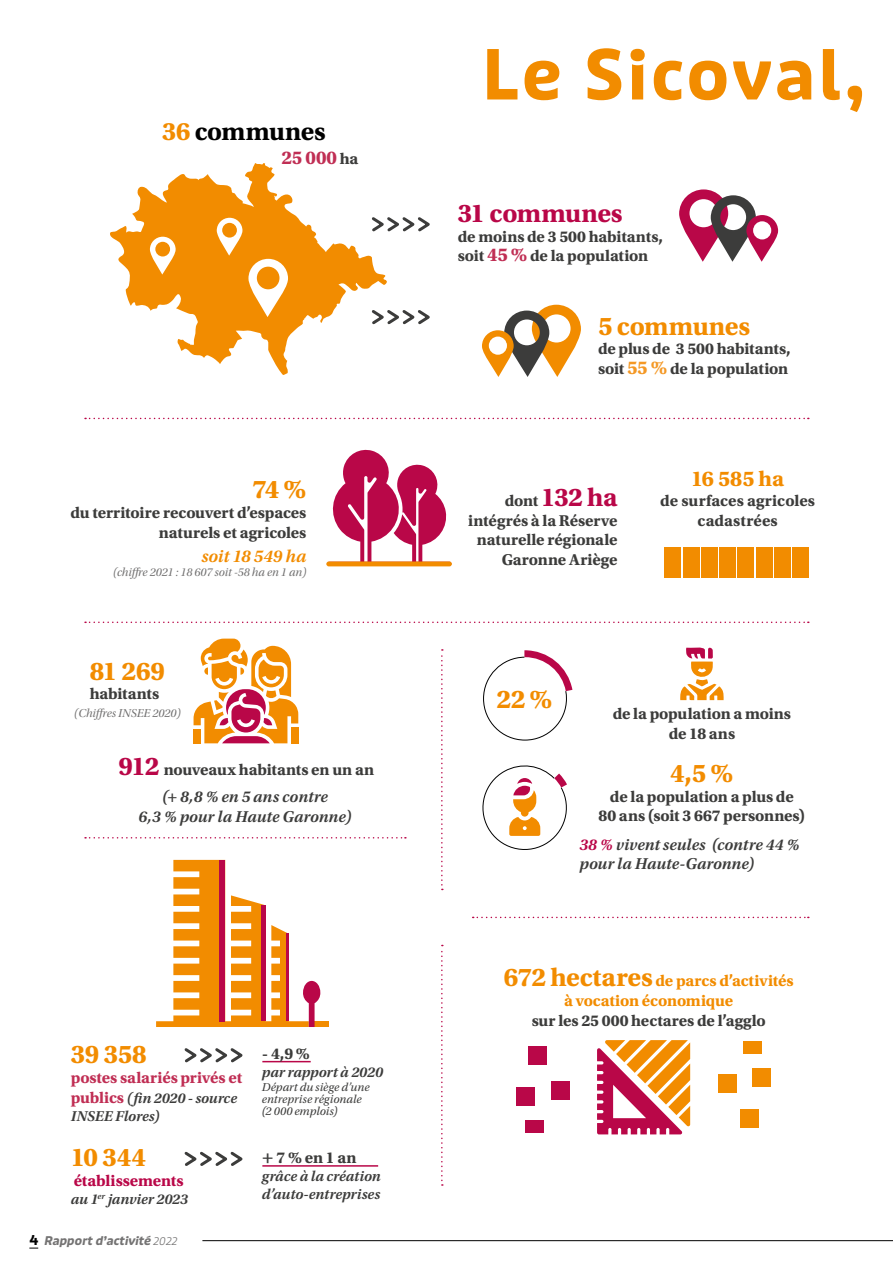
<style>
.page{position:relative;width:893px;height:1263px;background:#fff}
.page>*{position:absolute;margin:0;border:0;box-sizing:border-box;transform-origin:0 0}
.t1{font:700 68.55px "Puffin Display";letter-spacing:.045em;color:#f28c00}
.t2{font:27px "Utopia Std Bold Capt";letter-spacing:-.01em;color:#f28c00}
.t3{font:27px "Utopia Std Bold Capt";letter-spacing:-.02em;color:#b90748}
.t4{font:26.55px "Utopia Std Bold Capt";letter-spacing:-.01em;color:#000}
.t5{font:22.5px "Utopia Std Bold Capt";color:#f28c00}
.t6{font:19.5px "Utopia Std Bold Capt";color:#c02e54}
.t7{font:italic 600 18px "Utopia Std";color:#f28c00}
.t8{font:16.5px/19.8px "Utopia Std Bold Capt";letter-spacing:-.005em;color:#3c3c3b;text-align:center}
.t9{font:italic 600 16.5px/19.8px "Utopia Std";color:#3c3c3b;text-align:center}
.t10{font:16.5px/19.8px "Utopia Std Bold Capt";letter-spacing:-.01em;color:#f28c00;text-align:center}
.t11{font:16.5px "Utopia Std Bold Capt";letter-spacing:-.005em;color:#c02e54}
.t12{font:16.5px "Utopia Std Bold Capt";letter-spacing:-.01em;color:#b90748}
.t13{font:italic 600 15px/18px "Utopia Std";color:#3c3c3b}
.t14{font:12px "Utopia Std Subh It";color:#706f6f}
.t15{font:italic 12px/12px "Utopia Std";letter-spacing:.005em;color:#3c3c3b}
.t16{font:italic 700 12px "Puffin Display";color:#747373}
.s1{color:#f28c00}
.s2{font-size:16.5px;color:#3c3c3b}
.s3{font-size:27px;color:#b90748}
.s4{font-family:"Utopia Std Bold Capt";font-weight:400;font-style:normal;font-size:16.5px;color:#c02e54}
.s5{font-style:normal;font-size:13.5px;color:#000}
.s6{font-weight:300;font-size:10.5px}
.s7{font-size:19.5px;color:#c02e54}
.s8{font-size:19.5px;color:#f49825}
.s9{color:#b90748}
.s10{font-size:27px}
</style>
<div class="page">
<svg style="left:110px;top:163px;width:277px;height:212px"></svg>
<svg style="left:248px;top:259px;width:40px;height:58px"></svg>
<svg style="left:150px;top:237px;width:26px;height:38px"></svg>
<svg style="left:217px;top:218px;width:25px;height:38px"></svg>
<svg style="left:483px;top:650px;width:89px;height:91px"></svg>
<svg style="left:85px;top:418px;width:724px;height:1px"></svg>
<svg style="left:85px;top:621px;width:724px;height:2px"></svg>
<svg style="left:473px;top:917px;width:336px;height:1px"></svg>
<svg style="left:85px;top:837px;width:321px;height:1px"></svg>
<svg style="left:441px;top:649px;width:2px;height:241px"></svg>
<svg style="left:441px;top:945px;width:2px;height:241px"></svg>
<svg style="left:680px;top:647px;width:44px;height:54px"></svg>
<svg style="left:194px;top:639px;width:104px;height:104px"></svg>
<svg style="left:597px;top:1040px;width:93px;height:94px"></svg>
<hr style="left:262px;top:1165px;width:116px;height:2px;background:#b90748">
<hr style="left:262px;top:1061px;width:49px;height:1px;background:#b90748">
<div style="left:528px;top:1046px;width:19px;height:18px;background:#b90748"></div>
<div style="left:740px;top:1110px;width:19px;height:18px;background:#f28c00"></div>
<div style="left:516px;top:1087px;width:19px;height:19px;background:#b90748"></div>
<div style="left:752px;top:1068px;width:19px;height:19px;background:#f28c00"></div>
<div style="left:551px;top:1081px;width:18px;height:19px;background:#b90748"></div>
<div style="left:718px;top:1074px;width:18px;height:18px;background:#f28c00"></div>
<div style="left:525px;top:1121px;width:19px;height:12px;background:#b90748"></div>
<div style="left:743px;top:1041px;width:19px;height:12px;background:#f28c00"></div>
<svg style="left:332px;top:449px;width:115px;height:112px"></svg>
<div style="left:326px;top:561px;width:126px;height:5px;background:#f28c00;border-radius:2px"></div>
<svg style="left:184px;top:1048px;width:59px;height:15px"></svg>
<svg style="left:184px;top:1151px;width:59px;height:15px"></svg>
<div style="left:315px;top:1021px;width:14px;height:6px;background:#f28c00"></div>
<svg style="left:156px;top:860px;width:165px;height:167px"></svg>
<div style="left:219px;top:860px;width:6px;height:161px;background:#b90748"></div>
<hr style="left:261px;top:905px;width:4px;height:116px;background:#b90748">
<hr style="left:286px;top:934px;width:3px;height:87px;background:#b90748">
<svg style="left:369px;top:214px;width:61px;height:20px"></svg>
<svg style="left:369px;top:307px;width:61px;height:20px"></svg>
<svg style="left:679px;top:189px;width:99px;height:73px"></svg>
<svg style="left:482px;top:305px;width:99px;height:72px"></svg>
<div style="left:665px;top:548px;width:16px;height:30px;background:#f28c00"></div>
<div style="left:738px;top:548px;width:16px;height:30px;background:#f28c00"></div>
<div style="left:701px;top:548px;width:16px;height:30px;background:#f28c00"></div>
<div style="left:774px;top:548px;width:16px;height:30px;background:#f28c00"></div>
<div style="left:683px;top:548px;width:16px;height:30px;background:#f28c00"></div>
<div style="left:756px;top:548px;width:16px;height:30px;background:#f28c00"></div>
<div style="left:719px;top:548px;width:17px;height:30px;background:#f28c00"></div>
<div style="left:792px;top:548px;width:17px;height:30px;background:#f28c00"></div>
<svg style="left:482px;top:765px;width:85px;height:85px"></svg>
<hr style="left:202px;top:1240px;width:691px;height:1px;background:#000">
<h3 class="t4" style="left:162px;top:116px;width:165px"><span class="s1">36</span> communes</h3>
<p class="t6" style="left:281px;top:146px;width:78px">25 000 <span class="s2">ha</span></p>
<h2 class="t2" style="left:253px;top:473px;width:55px">74 %</h2>
<p class="t8" style="left:71px;top:503px;width:237px;text-align:right">du territoire recouvert d’espaces naturels et agricoles</p>
<p class="t7" style="left:202px;top:546px;width:106px">soit 18 549 ha</p>
<p class="t14" style="left:113px;top:566px;width:195px">(chiffre 2021 : 18 607 soit -58 ha en 1 an)</p>
<h2 class="t2" style="left:90px;top:655px;width:77px">81 269</h2>
<p class="t8" style="left:90px;top:684px;width:71px">habitants</p>
<p class="t14" style="left:74px;top:707px;width:108px">(Chiffres INSEE 2020)</p>
<p class="t8" style="left:119px;top:760px;width:257px"><span class="s3">912</span> nouveaux habitants en un an</p>
<p class="t9" style="left:139px;top:787px;width:214px">(+ 8,8 % en 5 ans contre<br>6,3 % pour la Haute Garonne)</p>
<h2 class="t2" style="left:71px;top:1039px;width:77px">39 358</h2>
<p class="t11" style="left:71px;top:1068px;width:173px">postes salariés privés et</p>
<p class="t13" style="left:71px;top:1089px;width:168px"><span class="s4">publics</span> (fin 2020 - source<br>INSEE Flores)</p>
<h2 class="t2" style="left:71px;top:1141px;width:77px">10 344</h2>
<p class="t12" style="left:74px;top:1171px;width:111px">établissements</p>
<p class="t13" style="left:71px;top:1190px;width:119px">au 1<sup>er</sup> janvier 2023</p>
<p class="t16" style="left:29px;top:1233px;width:151px"><span class="s5">4</span> Rapport d’activité <span class="s6">2022</span></p>
<p class="t8" style="left:262px;top:1044px;width:50px">- 4,9 %</p>
<p class="t13" style="left:262px;top:1063px;width:123px">par rapport à 2020</p>
<p class="t15" style="left:262px;top:1082px;width:109px">Départ du siège d’une entreprise régionale (2 000 emplois)</p>
<p class="t8" style="left:262px;top:1148px;width:96px">+ 7 % en 1 an</p>
<p class="t13" style="left:262px;top:1168px;width:120px">grâce à la création d’auto-entreprises</p>
<h1 class="t1" style="left:482px;top:34px;width:384px">Le Sicoval,</h1>
<h2 class="t3" style="left:458px;top:197px;width:166px">31 communes</h2>
<p class="t8" style="left:458px;top:226px;width:207px;text-align:left">de moins de 3 500 habitants, soit <span class="s7">45 %</span> de la population</p>
<h2 class="t2" style="left:598px;top:310px;width:154px">5 communes</h2>
<p class="t8" style="left:598px;top:339px;width:194px;text-align:left">de plus de 3 500 habitants, soit <span class="s8">55 %</span> de la population</p>
<h2 class="t3" style="left:505px;top:481px;width:114px"><span class="s2">dont</span> 132 ha</h2>
<p class="t8" style="left:468px;top:510px;width:151px;text-align:right">intégrés à la Réserve naturelle régionale<br>Garonne Ariège</p>
<h3 class="t5" style="left:691px;top:466px;width:95px">16 585 ha</h3>
<p class="t8" style="left:660px;top:491px;width:156px">de surfaces agricoles cadastrées</p>
<h2 class="t2" style="left:497px;top:684px;width:57px">22 %</h2>
<p class="t8" style="left:613px;top:704px;width:180px">de la population a moins de 18 ans</p>
<h2 class="t2" style="left:670px;top:757px;width:65px">4,5 %</h2>
<p class="t8" style="left:598px;top:786px;width:208px">de la population a plus de<br>80 ans (soit 3 667 personnes)</p>
<p class="t9" style="left:579px;top:835px;width:221px;text-align:left"><span class="s9">38 %</span> vivent seules (contre 44 % pour la Haute-Garonne)</p>
<p class="t10" style="left:504px;top:971px;width:291px"><span class="s10">672 hectares</span> de parcs d’activités à vocation économique</p>
<p class="t8" style="left:532px;top:1011px;width:236px">sur les 25 000 hectares de l’agglo</p>
</div>
